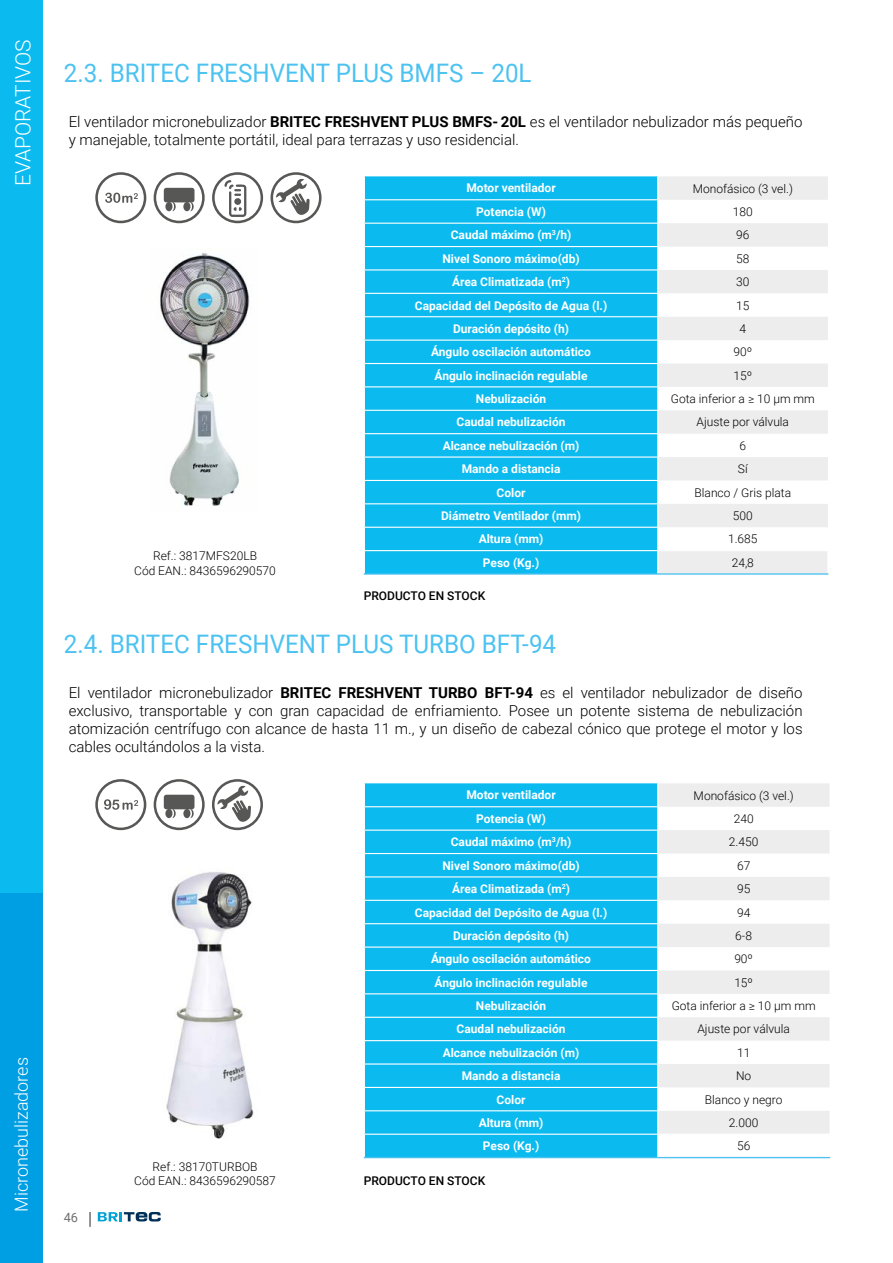
<style>
.page{position:relative;width:893px;height:1263px;background:#fff}
.page>*{position:absolute;margin:0;border:0;box-sizing:border-box;transform-origin:0 0}
.t1{font:25.5px "Roboto";color:#4cc2f1;scale:.95 1}
.t2{font:300 21px "Roboto";color:#fff}
.t3{font:300 18px "Roboto";color:#fff}
.t4{font:300 15px/18px "Roboto";color:#000}
.t5{font:12.75px "Roboto";color:#706f6f}
.t6{font:700 12px "Roboto";color:#fff}
.t7{font:300 12px/14.4px "Roboto";color:#000;text-align:center}
.t8{font:500 12px "Roboto";color:#000}
.s1{font-weight:700}
</style>
<div class="page">
<div style="left:0;top:0;width:43px;height:893px;background:#0bbbef"></div>
<div style="left:0;top:893px;width:43px;height:370px;background:#009fe3"></div>
<svg style="left:89px;top:1212px;width:2px;height:15px"></svg>
<svg style="left:98px;top:1212px;width:63px;height:9px"></svg>
<div style="left:365px;top:783px;width:292px;height:374px;background:#0bbbef"></div>
<svg style="left:658px;top:783px;width:172px;height:351px;fill:#ededed"></svg>
<hr style="left:364px;top:806px;width:294px;height:1px;background:#fff">
<hr style="left:364px;top:829px;width:294px;height:2px;background:#fff">
<hr style="left:364px;top:853px;width:294px;height:1px;background:#fff">
<hr style="left:364px;top:876px;width:294px;height:1px;background:#fff">
<hr style="left:364px;top:900px;width:294px;height:1px;background:#fff">
<hr style="left:364px;top:923px;width:294px;height:1px;background:#fff">
<hr style="left:364px;top:946px;width:294px;height:2px;background:#fff">
<hr style="left:364px;top:970px;width:294px;height:1px;background:#fff">
<hr style="left:364px;top:993px;width:294px;height:1px;background:#fff">
<hr style="left:364px;top:1017px;width:294px;height:1px;background:#fff">
<hr style="left:364px;top:1040px;width:294px;height:1px;background:#fff">
<hr style="left:364px;top:1063px;width:294px;height:1px;background:#fff">
<hr style="left:364px;top:1087px;width:294px;height:1px;background:#fff">
<hr style="left:364px;top:1110px;width:294px;height:1px;background:#fff">
<svg style="left:364px;top:783px;width:1px;height:374px"></svg>
<hr style="left:364px;top:1134px;width:294px;height:1px;background:#fff">
<svg style="left:657px;top:783px;width:1px;height:374px"></svg>
<hr style="left:364px;top:1157px;width:294px;height:1px;background:#4cc2f1">
<hr style="left:658px;top:1157px;width:172px;height:1px;background:#4cc2f1">
<div style="left:365px;top:176px;width:292px;height:397px;background:#0bbbef"></div>
<hr style="left:364px;top:199px;width:294px;height:1px;background:#fff">
<hr style="left:364px;top:223px;width:294px;height:1px;background:#fff">
<hr style="left:364px;top:246px;width:294px;height:1px;background:#fff">
<hr style="left:364px;top:269px;width:294px;height:1px;background:#fff">
<hr style="left:364px;top:293px;width:294px;height:1px;background:#fff">
<hr style="left:364px;top:316px;width:294px;height:1px;background:#fff">
<hr style="left:364px;top:340px;width:294px;height:1px;background:#fff">
<hr style="left:364px;top:363px;width:294px;height:1px;background:#fff">
<hr style="left:364px;top:386px;width:294px;height:1px;background:#fff">
<hr style="left:364px;top:410px;width:294px;height:1px;background:#fff">
<hr style="left:364px;top:433px;width:294px;height:1px;background:#fff">
<hr style="left:364px;top:456px;width:294px;height:2px;background:#fff">
<hr style="left:364px;top:480px;width:294px;height:1px;background:#fff">
<hr style="left:364px;top:503px;width:294px;height:1px;background:#fff">
<hr style="left:364px;top:527px;width:294px;height:1px;background:#fff">
<svg style="left:364px;top:176px;width:1px;height:376px"></svg>
<hr style="left:364px;top:550px;width:294px;height:1px;background:#fff">
<svg style="left:657px;top:176px;width:171px;height:397px"></svg>
<hr style="left:364px;top:573px;width:294px;height:2px;background:#4cc2f1">
<hr style="left:658px;top:573px;width:170px;height:2px;background:#4cc2f1">
<img style="left:160px;top:252px;width:90px;height:254px">
<img style="left:166px;top:872px;width:88px;height:267px">
<svg style="left:154px;top:172px;width:51px;height:51px"></svg>
<div style="left:164px;top:188px;width:30px;height:14px;background:#575756;border-radius:3px"></div>
<svg style="left:95px;top:172px;width:51px;height:51px"></svg>
<svg style="left:271px;top:172px;width:51px;height:51px"></svg>
<svg style="left:212px;top:172px;width:51px;height:51px"></svg>
<svg style="left:212px;top:779px;width:51px;height:51px"></svg>
<svg style="left:154px;top:779px;width:51px;height:51px"></svg>
<div style="left:164px;top:795px;width:30px;height:14px;background:#575756;border-radius:3px"></div>
<svg style="left:95px;top:779px;width:51px;height:51px"></svg>
<h2 class="t2" style="left:8px;top:186px;width:149px;rotate:-90deg">EVAPORATIVOS</h2>
<h3 class="t3" style="left:9px;top:1212px;width:156px;rotate:-90deg">Micronebulizadores</h3>
<h1 class="t1" style="left:64px;top:55px;width:494px">2.3. BRITEC FRESHVENT PLUS BMFS – 20L</h1>
<p class="t4" style="left:69px;top:112px;width:735px">El ventilador micronebulizador <span class="s1">BRITEC FRESHVENT PLUS BMFS- 20L</span> es el ventilador nebulizador más pequeño y manejable, totalmente portátil, ideal para terrazas y uso residencial.</p>
<p class="t7" style="left:134px;top:548px;width:143px">Ref.: 3817MFS20LB<br>Cód EAN.: 8436596290570</p>
<p class="t6" style="left:466px;top:180px;width:91px">Motor ventilador</p>
<p class="t7" style="left:693px;top:181px;width:102px">Monofásico (3 vel.)</p>
<p class="t6" style="left:476px;top:203px;width:71px">Potencia (W)</p>
<p class="t7" style="left:733px;top:204px;width:21px">180</p>
<p class="t6" style="left:451px;top:227px;width:122px">Caudal máximo (m<sup>3</sup>/h)</p>
<p class="t7" style="left:736px;top:227px;width:15px">96</p>
<p class="t6" style="left:442px;top:250px;width:139px">Nivel Sonoro máximo(db)</p>
<p class="t7" style="left:736px;top:251px;width:15px">58</p>
<p class="t6" style="left:452px;top:273px;width:120px">Área Climatizada (m<sup>2</sup>)</p>
<p class="t7" style="left:736px;top:274px;width:15px">30</p>
<p class="t6" style="left:415px;top:297px;width:194px">Capacidad del Depósito de Agua (l.)</p>
<p class="t7" style="left:736px;top:298px;width:15px">15</p>
<p class="t6" style="left:453px;top:320px;width:118px">Duración depósito (h)</p>
<p class="t7" style="left:739px;top:321px;width:8px">4</p>
<p class="t6" style="left:431px;top:344px;width:161px">Ángulo oscilación automático</p>
<p class="t7" style="left:733px;top:344px;width:20px">90º</p>
<p class="t6" style="left:435px;top:367px;width:155px">Ángulo inclinación regulable</p>
<p class="t7" style="left:733px;top:368px;width:20px">15º</p>
<p class="t6" style="left:476px;top:390px;width:72px">Nebulización</p>
<p class="t7" style="left:671px;top:391px;width:146px">Gota inferior a ≥ 10 µm mm</p>
<p class="t6" style="left:457px;top:414px;width:110px">Caudal nebulización</p>
<p class="t7" style="left:697px;top:415px;width:94px">Ajuste por válvula</p>
<p class="t6" style="left:443px;top:437px;width:138px">Alcance nebulización (m)</p>
<p class="t7" style="left:739px;top:438px;width:8px">6</p>
<p class="t6" style="left:462px;top:461px;width:100px">Mando a distancia</p>
<p class="t7" style="left:738px;top:461px;width:11px">Sí</p>
<p class="t6" style="left:497px;top:484px;width:30px">Color</p>
<p class="t7" style="left:695px;top:485px;width:98px">Blanco / Gris plata</p>
<p class="t6" style="left:441px;top:507px;width:142px">Diámetro Ventilador (mm)</p>
<p class="t7" style="left:733px;top:508px;width:21px">500</p>
<p class="t6" style="left:479px;top:531px;width:66px">Altura (mm)</p>
<p class="t7" style="left:728px;top:531px;width:31px">1.685</p>
<p class="t6" style="left:483px;top:554px;width:58px">Peso (Kg.)</p>
<p class="t7" style="left:732px;top:555px;width:24px">24,8</p>
<p class="t8" style="left:364px;top:587px;width:123px">PRODUCTO EN STOCK</p>
<h1 class="t1" style="left:64px;top:626px;width:520px">2.4. BRITEC FRESHVENT PLUS TURBO BFT-94</h1>
<p class="t4" style="left:69px;top:683px;width:735px;text-align:justify">El ventilador micronebulizador <span class="s1">BRITEC FRESHVENT TURBO BFT-94</span> es el ventilador nebulizador de diseño exclusivo, transportable y con gran capacidad de enfriamiento. Posee un potente sistema de nebulización atomización centrífugo con alcance de hasta 11 m., y un diseño de cabezal cónico que protege el motor y los cables ocultándolos a la vista.</p>
<p class="t6" style="left:466px;top:787px;width:91px">Motor ventilador</p>
<p class="t7" style="left:694px;top:788px;width:102px">Monofásico (3 vel.)</p>
<p class="t6" style="left:476px;top:810px;width:71px">Potencia (W)</p>
<p class="t7" style="left:734px;top:811px;width:21px">240</p>
<p class="t6" style="left:451px;top:834px;width:122px">Caudal máximo (m<sup>3</sup>/h)</p>
<p class="t7" style="left:729px;top:834px;width:31px">2.450</p>
<p class="t6" style="left:442px;top:857px;width:139px">Nivel Sonoro máximo(db)</p>
<p class="t7" style="left:737px;top:858px;width:15px">67</p>
<p class="t6" style="left:452px;top:880px;width:120px">Área Climatizada (m<sup>2</sup>)</p>
<p class="t7" style="left:737px;top:881px;width:15px">95</p>
<p class="t6" style="left:415px;top:904px;width:194px">Capacidad del Depósito de Agua (l.)</p>
<p class="t7" style="left:737px;top:904px;width:15px">94</p>
<p class="t6" style="left:453px;top:927px;width:118px">Duración depósito (h)</p>
<p class="t7" style="left:735px;top:928px;width:18px">6-8</p>
<p class="t6" style="left:431px;top:951px;width:161px">Ángulo oscilación automático</p>
<p class="t7" style="left:734px;top:951px;width:20px">90º</p>
<p class="t6" style="left:435px;top:974px;width:155px">Ángulo inclinación regulable</p>
<p class="t7" style="left:734px;top:975px;width:20px">15º</p>
<p class="t6" style="left:476px;top:997px;width:72px">Nebulización</p>
<p class="t7" style="left:672px;top:998px;width:146px">Gota inferior a ≥ 10 µm mm</p>
<p class="t6" style="left:457px;top:1021px;width:110px">Caudal nebulización</p>
<p class="t7" style="left:697px;top:1021px;width:94px">Ajuste por válvula</p>
<p class="t6" style="left:443px;top:1044px;width:138px">Alcance nebulización (m)</p>
<p class="t7" style="left:737px;top:1045px;width:15px">11</p>
<p class="t6" style="left:462px;top:1067px;width:100px">Mando a distancia</p>
<p class="t7" style="left:736px;top:1068px;width:17px">No</p>
<p class="t6" style="left:497px;top:1091px;width:30px">Color</p>
<p class="t7" style="left:705px;top:1092px;width:79px">Blanco y negro</p>
<p class="t6" style="left:479px;top:1114px;width:66px">Altura (mm)</p>
<p class="t7" style="left:729px;top:1115px;width:31px">2.000</p>
<p class="t6" style="left:483px;top:1138px;width:58px">Peso (Kg.)</p>
<p class="t7" style="left:737px;top:1138px;width:15px">56</p>
<p class="t5" style="left:64px;top:1208px;width:16px">46</p>
<p class="t7" style="left:134px;top:1159px;width:143px">Ref.: 38170TURBOB<br>Cód EAN.: 8436596290587</p>
<p class="t8" style="left:364px;top:1172px;width:123px">PRODUCTO EN STOCK</p>
</div>
